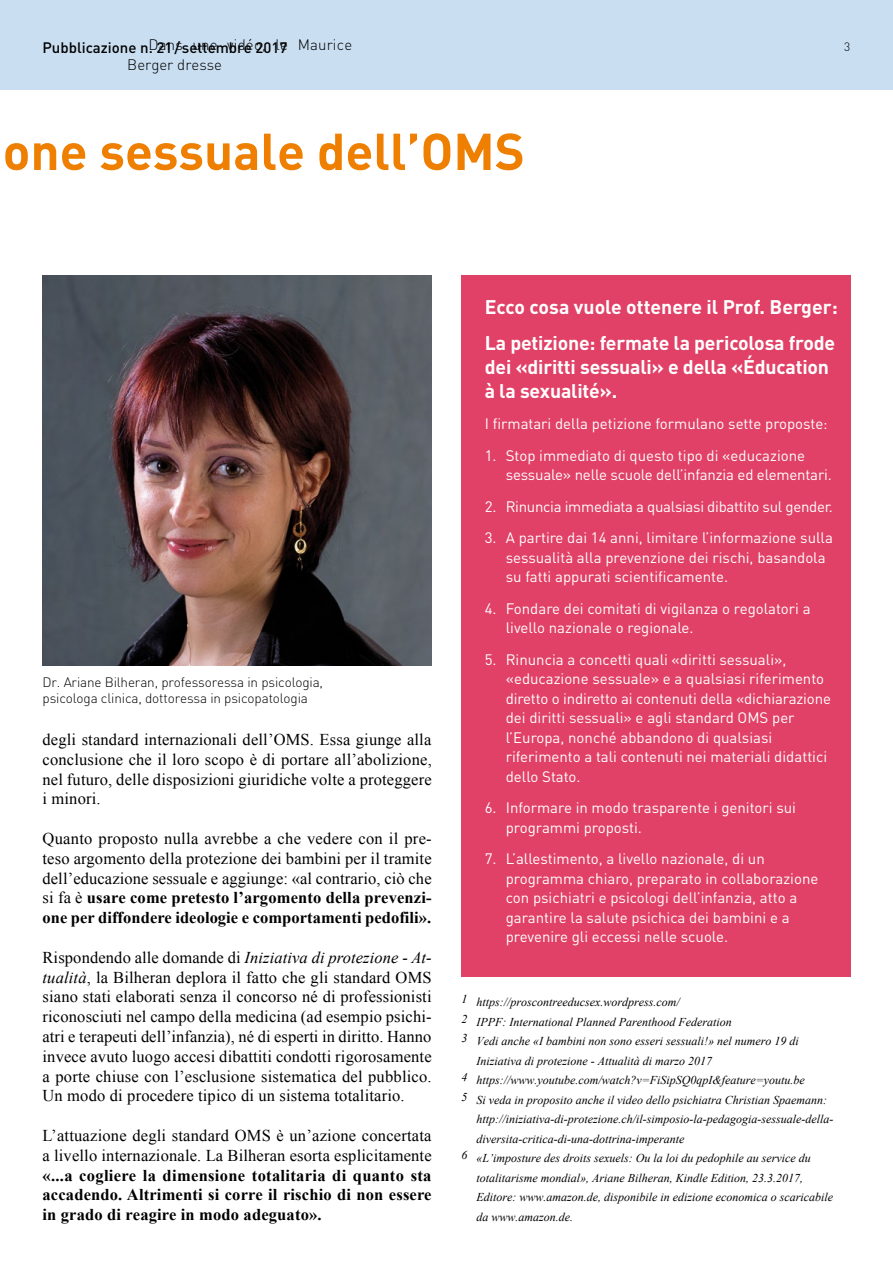
<style>
.page{position:relative;width:893px;height:1263px;background:#fff}
.page>*{position:absolute;margin:0;border:0;box-sizing:border-box;transform-origin:0 0}
.t1{font:700 51px "DIN";color:#ee7f00}
.t2{font:700 19.5px/36px "DIN";letter-spacing:-.01em;color:#fff}
.t3{font:16.5px/19.8px "Times New Roman";letter-spacing:.01em;color:#000;text-align:justify}
.t4{font:700 16.5px/19.8px "Times New Roman";letter-spacing:.01em;color:#000;text-align:justify}
.t5{font:15px/19.5px "DIN";color:#fff}
.t6{font:15px "DIN";letter-spacing:-.02em;color:#fff}
.t7{font:300 15px/19.5px "DIN";letter-spacing:.01em;color:#000}
.t8{font:500 15px "DIN";color:#000}
.t9{font:300 13.5px/16px "DIN";letter-spacing:-.01em;color:#000}
.t10{font:italic 12px "Times New Roman";color:#000}
.t11{font:300 12px "DIN";color:#000}
.s1{font-weight:700}
.s2{font-style:italic}
</style>
<div class="page">
<div style="left:0;top:0;width:893px;height:89px;background:#c9def1"></div>
<img style="left:43px;top:276px;width:389px;height:390px">
<div style="left:461px;top:276px;width:389px;height:701px;background:#e14167"></div>
<p class="t7" style="left:127px;top:35px;width:226px;text-indent:21px">Dans une vidéo, le Maurice<br>Berger dresse</p>
<p class="t8" style="left:43px;top:38px;width:246px">Pubblicazione n. 21/ settembre 2017</p>
<h1 class="t1" style="left:3px;top:118px;width:524px">one sessuale dell’OMS</h1>
<p class="t11" style="left:844px;top:39px;width:8px">3</p>
<p class="t9" style="left:43px;top:674px;width:282px">Dr. Ariane Bilheran, professoressa in psicologia, psicologa clinica, dottoressa in psicopatologia</p>
<p class="t3" style="left:43px;top:729px;width:391px">degli standard internazionali dell’OMS. Essa giunge alla conclusione che il loro scopo è di portare all’abolizione, nel futuro, delle disposizioni giuridiche volte a proteggere i minori.</p>
<p class="t3" style="left:43px;top:828px;width:391px">Quanto proposto nulla avrebbe a che vedere con il pre&shy;teso argomento della protezione dei bambini per il tramite dell’educazione sessuale e aggiunge: «al contrario, ciò che si fa è <span class="s1">usare come pretesto l’argomento della prevenzi&shy;one per diffondere ideologie e comportamenti pedofili».</span></p>
<p class="t3" style="left:43px;top:947px;width:391px">Rispondendo alle domande di <span class="s2">Iniziativa di protezione - At&shy;tualità</span>, la Bilheran deplora il fatto che gli standard OMS siano stati elaborati senza il concorso né di professionisti riconosciuti nel campo della medicina (ad esempio psichi&shy;atri e terapeuti dell’infanzia), né di esperti in diritto. Hanno invece avuto luogo accesi dibattiti condotti rigorosamente a porte chiuse con l’esclusione sistematica del pubblico.<br>Un modo di procedere tipico di un sistema totalitario.</p>
<p class="t3" style="left:43px;top:1125px;width:391px">L’attuazione degli standard OMS è un’azione concertata a livello internazionale. La Bilheran esorta esplicitamente</p>
<p class="t4" style="left:43px;top:1165px;width:391px">«...a cogliere la dimensione totalitaria di quanto sta accadendo. Altrimenti si corre il rischio di non essere in grado di reagire in modo adeguato».</p>
<p class="t2" style="left:485px;top:288px;width:354px">Ecco cosa vuole ottenere il Prof. Berger:<br>La petizione: fermate la pericolosa frode</p>
<p class="t2" style="left:485px;top:354px;width:346px;line-height:24px">dei «diritti sessuali» e della «Éducation à la sexualité».</p>
<p class="t5" style="left:485px;top:414px;width:344px">I firmatari della petizione formulano sette proposte:</p>
<p class="t5" style="left:506px;top:445px;width:328px;text-indent:-21px">1. Stop immediato di questo tipo di «educazione sessuale» nelle scuole dell’infanzia ed elementari.</p>
<p class="t6" style="left:485px;top:497px;width:350px">2. Rinuncia immediata a qualsiasi dibattito sul gender.</p>
<p class="t5" style="left:506px;top:528px;width:329px;text-indent:-21px">3. A partire dai 14 anni, limitare l’informazione sulla sessualità alla prevenzione dei rischi, basandola su fatti appurati scientificamente.</p>
<p class="t5" style="left:506px;top:598px;width:306px;text-indent:-21px">4. Fondare dei comitati di vigilanza o regolatori a livello nazionale o regionale.</p>
<p class="t5" style="left:506px;top:649px;width:327px;text-indent:-21px">5. Rinuncia a concetti quali «diritti sessuali», «educazione sessuale» e a qualsiasi riferimento diretto o indiretto ai contenuti della «dichiarazione dei diritti sessuali» e agli standard OMS per l’Europa, nonché abbandono di qualsiasi riferimento a tali contenuti nei materiali didattici dello Stato.</p>
<p class="t5" style="left:506px;top:798px;width:292px;text-indent:-21px">6. Informare in modo trasparente i genitori sui programmi proposti.</p>
<p class="t5" style="left:506px;top:849px;width:314px;text-indent:-21px">7. L’allestimento, a livello nazionale, di un programma chiaro, preparato in collaborazione con psichiatri e psicologi dell’infanzia, atto a garantire la salute psichica dei bambini e a prevenire gli eccessi nelle scuole.</p>
<p class="t10" style="left:461px;top:994px;width:220px">1 https://proscontreeducsex.wordpress.com/</p>
<p class="t10" style="left:461px;top:1013px;width:272px">2 IPPF: International Planned Parenthood Federation</p>
<p class="t10" style="left:461px;top:1033px;width:339px">3 Vedi anche «I bambini non sono esseri sessuali!» nel numero 19 di</p>
<p class="t10" style="left:476px;top:1052px;width:237px">Iniziativa di protezione - Attualità di marzo 2017</p>
<p class="t10" style="left:461px;top:1072px;width:345px">4 https://www.youtube.com/watch?v=FiSipSQ0qpI&amp;feature=youtu.be</p>
<p class="t10" style="left:461px;top:1091px;width:367px">5 Si veda in proposito anche il video dello psichiatra Christian Spaemann:</p>
<p class="t10" style="left:476px;top:1111px;width:358px">http://iniziativa-di-protezione.ch/il-simposio-la-pedagogia-sessuale-della-</p>
<p class="t10" style="left:476px;top:1130px;width:209px">diversita-critica-di-una-dottrina-imperante</p>
<p class="t10" style="left:461px;top:1150px;width:351px">6 «L’imposture des droits sexuels: Ou la loi du pedophile au service du</p>
<p class="t10" style="left:476px;top:1169px;width:328px">totalitarisme mondial», Ariane Bilheran, Kindle Edition, 23.3.2017,</p>
<p class="t10" style="left:476px;top:1189px;width:358px">Editore: www.amazon.de, disponibile in edizione economica o scaricabile</p>
<p class="t10" style="left:476px;top:1208px;width:98px">da www.amazon.de.</p>
</div>
